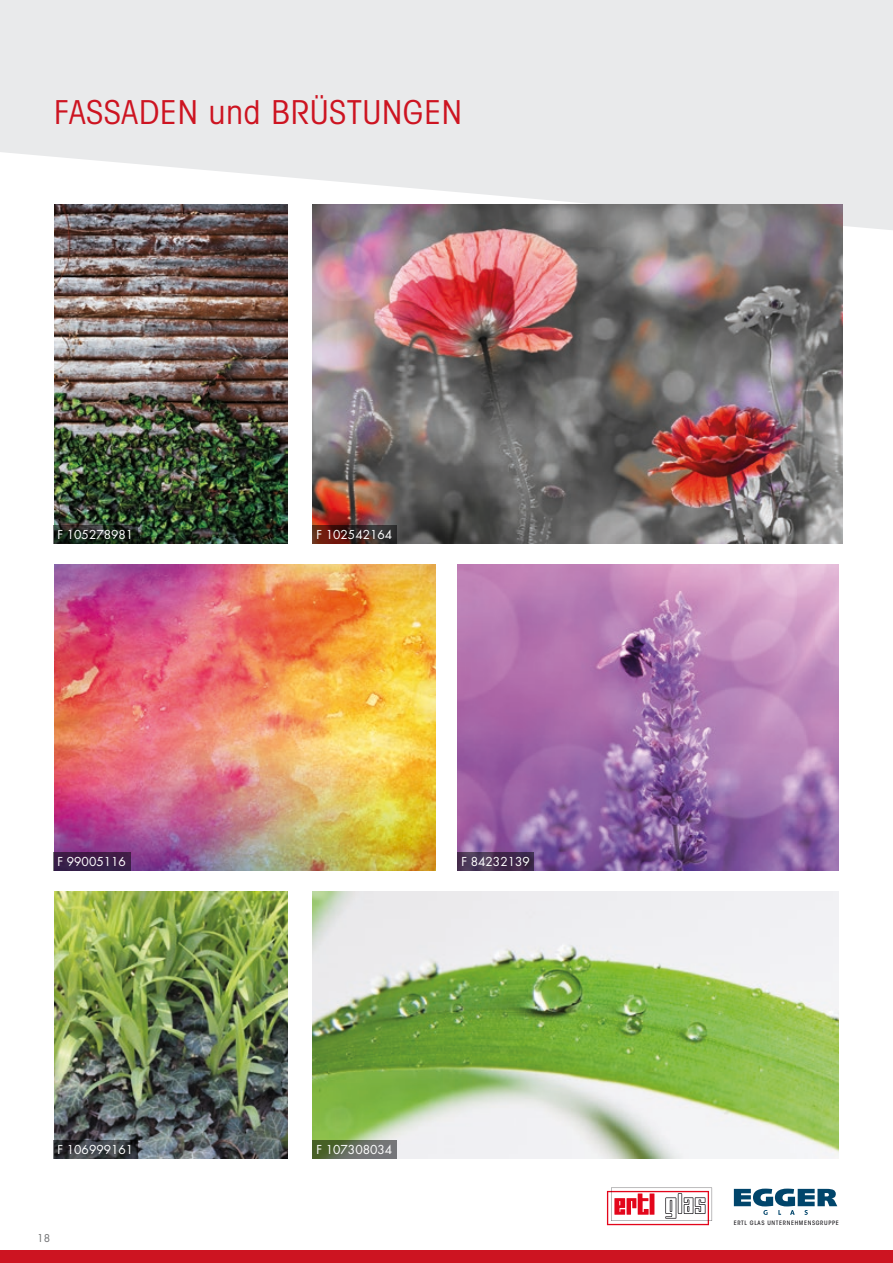
<style>
.page{position:relative;width:893px;height:1263px;background:#fff}
.page>*{position:absolute;margin:0;border:0;box-sizing:border-box;transform-origin:0 0}
.t1{font:condensed 33px "Avant Garde";letter-spacing:.03em;color:#cd1421}
.t2{font:12px "Futura CE";color:#fff}
.t3{font:10.5px "Futura CE";color:#707173}
.t4{font:500 condensed 6px "ITC Avant Garde Std";letter-spacing:.105em;color:#1a181c}
</style>
<div class="page">
<svg style="left:0;top:0;width:893px;height:310px;background:#ebeced"></svg>
<div style="left:0;top:1250px;width:893px;height:13px;background:#cd1421"></div>
<img style="left:312px;top:204px;width:530px;height:339px">
<img style="left:312px;top:892px;width:527px;height:266px">
<img style="left:54px;top:204px;width:233px;height:339px">
<img style="left:54px;top:892px;width:233px;height:266px">
<img style="left:54px;top:565px;width:382px;height:306px">
<img style="left:457px;top:565px;width:382px;height:306px">
<svg style="left:53px;top:525px;width:85px;height:18px;background:#1e281f"></svg>
<svg style="left:53px;top:1140px;width:85px;height:18px;background:#373a3f"></svg>
<div style="left:53px;top:853px;width:77px;height:18px;background:#3a1e48"></div>
<svg style="left:312px;top:525px;width:85px;height:18px;background:#45221e"></svg>
<svg style="left:312px;top:1140px;width:85px;height:18px;background:#626c57"></svg>
<svg style="left:457px;top:853px;width:77px;height:18px"></svg>
<svg style="left:607px;top:1188px;width:105px;height:37px"></svg>
<svg style="left:734px;top:1188px;width:103px;height:27px"></svg>
<h1 class="t1" style="left:54px;top:91px;width:410px">FASSADEN und BRÜSTUNGEN</h1>
<p class="t2" style="left:57px;top:527px;width:77px">F 105278981</p>
<p class="t2" style="left:57px;top:854px;width:70px">F 99005116</p>
<p class="t2" style="left:57px;top:1142px;width:77px">F 106999161</p>
<p class="t3" style="left:37px;top:1232px;width:14px">18</p>
<p class="t2" style="left:316px;top:527px;width:77px">F 102542164</p>
<p class="t2" style="left:461px;top:854px;width:70px">F 84232139</p>
<p class="t2" style="left:316px;top:1142px;width:77px">F 107308034</p>
<p class="t4" style="left:734px;top:1219px;width:107px">ERTL GLAS UNTERNEHMENSGRUPPE</p>
</div>
